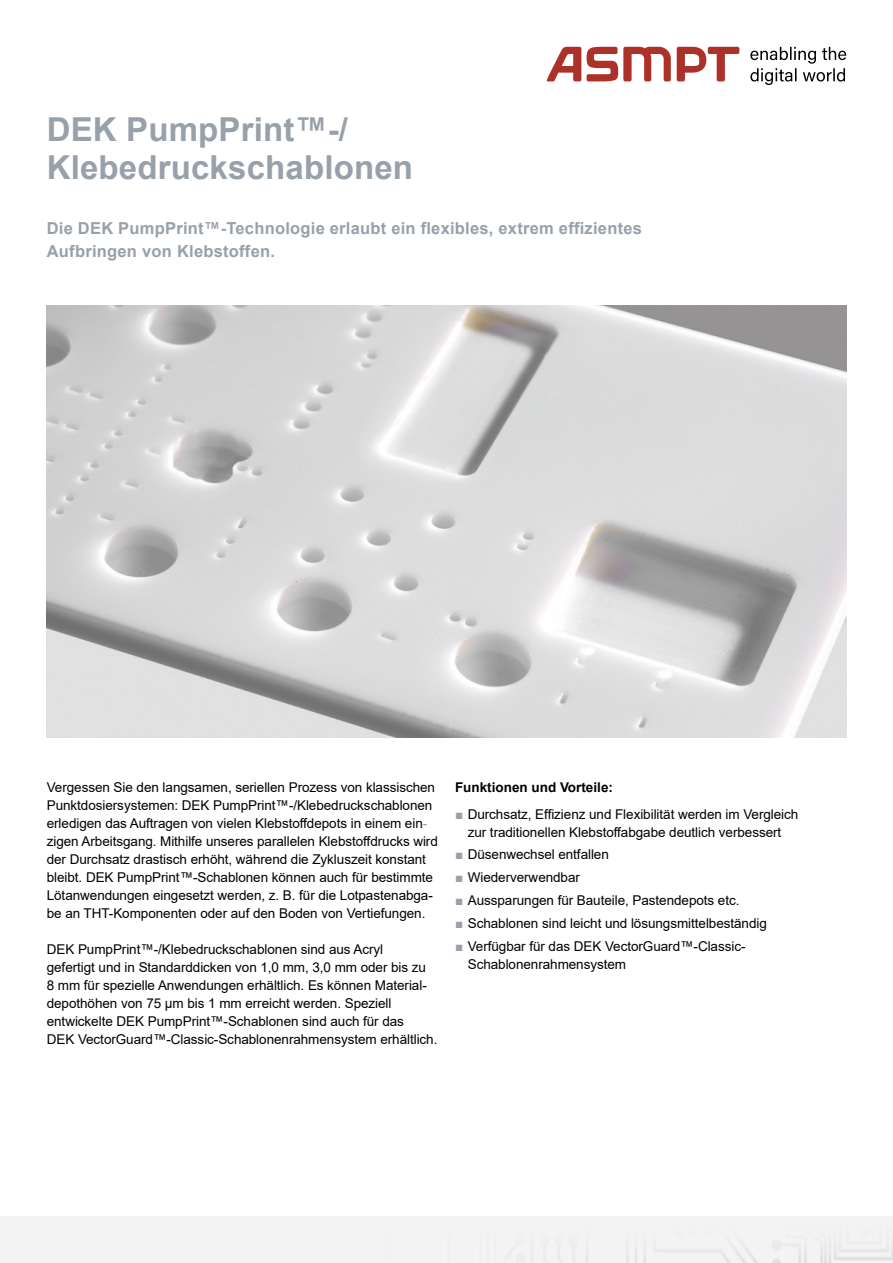
<style>
.page{position:relative;width:893px;height:1263px;background:#fff}
.page>*{position:absolute;margin:0;border:0;box-sizing:border-box;transform-origin:0 0}
.t1{font:700 33px/38.2px "Arial";letter-spacing:.005em;color:#98a0aa}
.t2{font:700 16.5px/22.5px "Arial";letter-spacing:.015em;color:#98a0aa}
.t3{font:13.5px/18px "Arial";letter-spacing:-.005em;color:#000}
.t4{font:700 13.5px "Arial";color:#000}
.s1{color:#98a0aa}
</style>
<div class="page">
<img style="left:47px;top:305px;width:799px;height:432px">
<svg style="left:750px;top:47px;width:96px;height:38px"></svg>
<svg style="left:677px;top:47px;width:62px;height:34px"></svg>
<svg style="left:547px;top:47px;width:124px;height:34px"></svg>
<h1 class="t1" style="left:47px;top:110px;width:368px">DEK PumpPrint™-/<br>Klebedruckschablonen</h1>
<p class="t2" style="left:47px;top:217px;width:597px">Die DEK PumpPrint™-Technologie erlaubt ein flexibles, extrem effizientes<br>Aufbringen von Klebstoffen.</p>
<p class="t3" style="left:47px;top:778px;width:393px">Vergessen Sie den langsamen, seriellen Prozess von klassischen Punktdosiersystemen: DEK PumpPrint™-/Klebedruckschablonen erledigen das Auftragen von vielen Klebstoffdepots in einem ein&shy;zigen Arbeitsgang. Mithilfe unseres parallelen Klebstoffdrucks wird der Durchsatz drastisch erhöht, während die Zykluszeit konstant bleibt. DEK PumpPrint™-Schablonen können auch für bestimmte Lötanwendungen eingesetzt werden, z. B. für die Lotpastenabga&shy;be an THT-Komponenten oder auf den Boden von Vertiefungen.</p>
<p class="t3" style="left:47px;top:940px;width:392px">DEK PumpPrint™-/Klebedruckschablonen sind aus Acryl<br>gefertigt und in Standarddicken von 1,0 mm, 3,0 mm oder bis zu<br>8 mm für spezielle Anwendungen erhältlich. Es können Material&shy;depothöhen von 75 μm bis 1 mm erreicht werden. Speziell entwickelte DEK PumpPrint™-Schablonen sind auch für das<br>DEK VectorGuard™-Classic-Schablonenrahmensystem erhältlich.</p>
<p class="t4" style="left:455px;top:778px;width:159px">Funktionen und Vorteile:</p>
<p class="t3" style="left:455px;top:805px;width:345px;text-align:center"><span class="s1">■</span> Durchsatz, Effizienz und Flexibilität werden im Vergleich zur traditionellen Klebstoffabgabe deutlich verbessert</p>
<p class="t3" style="left:455px;top:846px;width:155px"><span class="s1">■</span> Düsenwechsel entfallen</p>
<p class="t3" style="left:455px;top:868px;width:127px"><span class="s1">■</span> Wiederverwendbar</p>
<p class="t3" style="left:455px;top:891px;width:286px"><span class="s1">■</span> Aussparungen für Bauteile, Pastendepots etc.</p>
<p class="t3" style="left:455px;top:914px;width:313px"><span class="s1">■</span> Schablonen sind leicht und lösungsmittelbeständig</p>
<p class="t3" style="left:468px;top:937px;width:279px;text-indent:-13px"><span class="s1">■</span> Verfügbar für das DEK VectorGuard™-Classic-<br>Schablonenrahmensystem</p>
</div>
